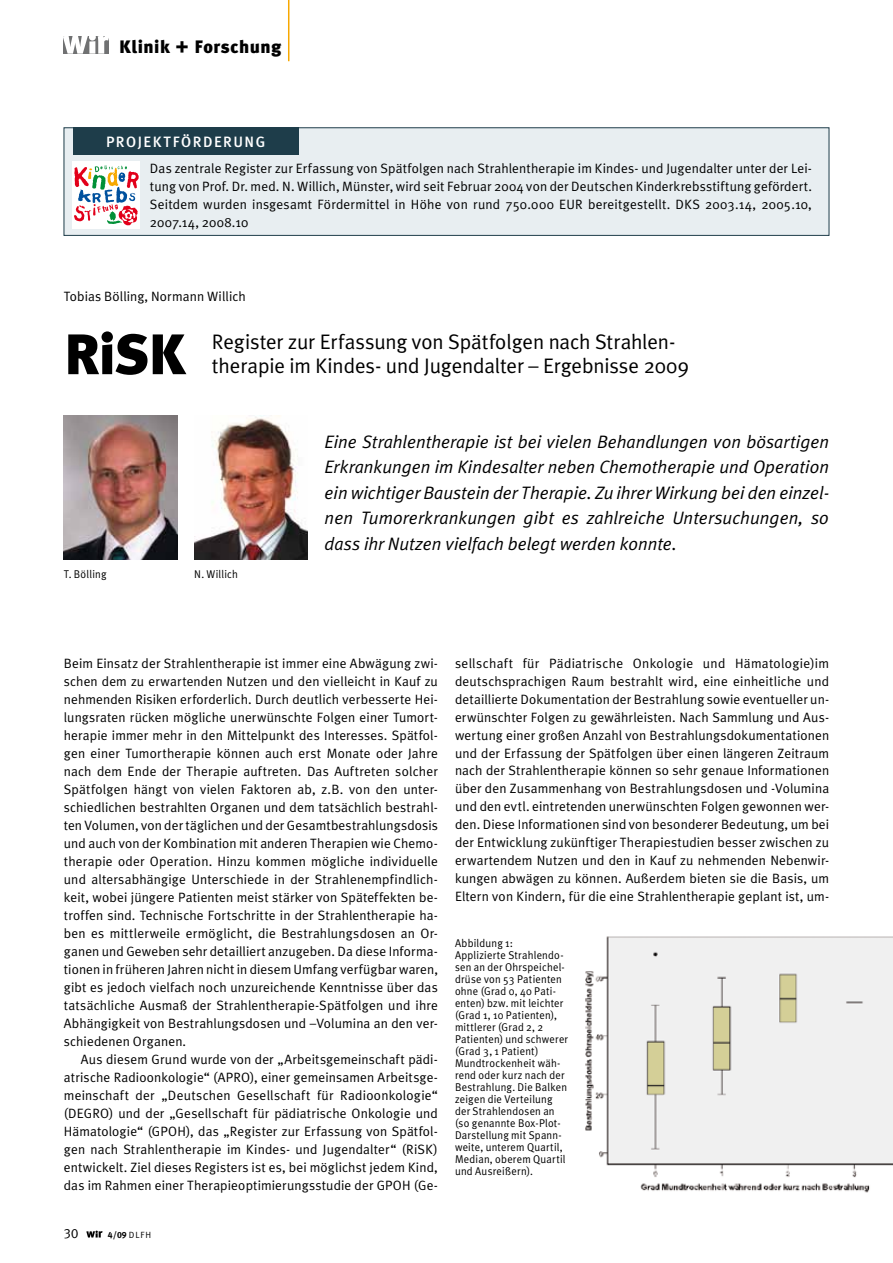
<style>
.page{position:relative;width:893px;height:1263px;background:#fff}
.page>*{position:absolute;margin:0;border:0;box-sizing:border-box;transform-origin:0 0}
.t1{font:900 57px "Meta Plus";color:#000}
.t2{font:21px/24px "Meta Plus Normal";letter-spacing:-.005em;color:#000}
.t3{font:italic 18px/25.5px "Meta Plus Normal";color:#000;text-align:justify}
.t4{font:900 18px "Meta Plus";letter-spacing:.03em;color:#000}
.t5{font:500 15px "Meta Plus";letter-spacing:.095em;color:#fff}
.t6{font:13.5px/18px "Meta Plus Normal";letter-spacing:.01em;color:#000;text-align:justify}
.t7{font:13.5px "Meta Plus Normal Caps";color:#000}
.t8{font:11.25px/12px "Meta Plus Normal";letter-spacing:.02em;color:#000;scale:.95 1}
.t9{font:9px "Meta Plus Bold Caps";color:#000}
.s1{font-family:"Meta Plus Normal"}
</style>
<div class="page">
<svg style="left:86px;top:1230px;width:17px;height:7px"></svg>
<svg style="left:64px;top:36px;width:45px;height:17px"></svg>
<hr style="left:288px;top:0;width:1px;height:61px;background:#f7a800">
<img style="left:585px;top:936px;width:308px;height:257px">
<img style="left:194px;top:416px;width:114px;height:144px">
<img style="left:64px;top:416px;width:113px;height:144px">
<div style="left:64px;top:128px;width:765px;height:108px;background:#e8eef1;border:1px solid #1e3d4a"></div>
<div style="left:73px;top:128px;width:225px;height:27px;background:#1e3d4a"></div>
<div style="left:73px;top:162px;width:67px;height:67px;background:#fff"></div>
<svg style="left:74px;top:165px;width:65px;height:60px"></svg>
<h3 class="t4" style="left:119px;top:37px;width:164px">Klinik + Forschung</h3>
<p class="t5" style="left:106px;top:133px;width:161px">PROJEKTFÖRDERUNG</p>
<p class="t6" style="left:150px;top:159px;width:664px">Das zentrale Register zur Erfassung von Spätfolgen nach Strahlentherapie im Kindes- und Jugendalter unter der Lei&shy;tung von Prof. Dr. med. N. Willich, Münster, wird seit Februar 2004 von der Deutschen Kinderkrebsstiftung gefördert.<br>Seitdem wurden insgesamt Fördermittel in Höhe von rund 750.000 EUR bereitgestellt. DKS 2003.14, 2005.10, 2007.14, 2008.10</p>
<p class="t6" style="left:64px;top:287px;width:184px">Tobias Bölling, Normann Willich</p>
<h1 class="t1" style="left:64px;top:321px;width:123px">RiSK</h1>
<h2 class="t2" style="left:212px;top:330px;width:479px">Register zur Erfassung von Spätfolgen nach Strahlen&shy;therapie im Kindes- und Jugendalter – Ergebnisse 2009</h2>
<p class="t8" style="left:64px;top:568px;width:47px">T. Bölling</p>
<p class="t8" style="left:194px;top:568px;width:48px">N. Willich</p>
<p class="t3" style="left:325px;top:429px;width:506px">Eine Strahlentherapie ist bei vielen Behandlungen von bösartigen Erkrankungen im Kindesalter neben Chemotherapie und Operation ein wichtiger Baustein der Therapie. Zu ihrer Wirkung bei den einzel&shy;nen Tumorerkrankungen gibt es zahlreiche Untersuchungen, so dass ihr Nutzen vielfach belegt werden konnte.</p>
<p class="t6" style="left:64px;top:654px;width:376px">Beim Einsatz der Strahlentherapie ist immer eine Abwägung zwi&shy;schen dem zu erwartenden Nutzen und den vielleicht in Kauf zu nehmenden Risiken erforderlich. Durch deutlich verbesserte Hei&shy;lungsraten rücken mögliche unerwünschte Folgen einer Tumort&shy;herapie immer mehr in den Mittelpunkt des Interesses. Spätfol&shy;gen einer Tumortherapie können auch erst Monate oder Jahre nach dem Ende der Therapie auftreten. Das Auftreten solcher Spätfolgen hängt von vielen Faktoren ab, z.B. von den unter&shy;schiedlichen bestrahlten Organen und dem tatsächlich bestrahl&shy;ten Volumen, von der täglichen und der Gesamtbestrahlungsdosis und auch von der Kombination mit anderen Therapien wie Chemo&shy;therapie oder Operation. Hinzu kommen mögliche individuelle und altersabhängige Unterschiede in der Strahlenempfindlich&shy;keit, wobei jüngere Patienten meist stärker von Späteffekten be&shy;troffen sind. Technische Fortschritte in der Strahlentherapie ha&shy;ben es mittlerweile ermöglicht, die Bestrahlungsdosen an Or&shy;ganen und Geweben sehr detailliert anzugeben. Da diese Informa&shy;tionen in früheren Jahren nicht in diesem Umfang verfügbar waren, gibt es jedoch vielfach noch unzureichende Kenntnisse über das tatsächliche Ausmaß der Strahlentherapie-Spätfolgen und ihre Abhängigkeit von Bestrahlungsdosen und –Volumina an den ver&shy;schiedenen Organen.</p>
<p class="t6" style="left:64px;top:1050px;width:376px;text-indent:17px">Aus diesem Grund wurde von der „Arbeitsgemeinschaft pädi&shy;atrische Radioonkologie“ (APRO), einer gemeinsamen Arbeitsge&shy;meinschaft der „Deutschen Gesellschaft für Radioonkologie“ (DEGRO) und der „Gesellschaft für pädiatrische Onkologie und Hämatologie“ (GPOH), das „Register zur Erfassung von Spätfol&shy;gen nach Strahlentherapie im Kindes- und Jugendalter“ (RiSK) entwickelt. Ziel dieses Registers ist es, bei möglichst jedem Kind, das im Rahmen einer Therapieoptimierungsstudie der GPOH (Ge-</p>
<p class="t7" style="left:64px;top:1225px;width:16px">30</p>
<p class="t9" style="left:108px;top:1229px;width:45px">4/09 <span class="s1">DLFH</span></p>
<p class="t6" style="left:455px;top:654px;width:376px">sellschaft für Pädiatrische Onkologie und Hämatologie)im deutschsprachigen Raum bestrahlt wird, eine einheitliche und detaillierte Dokumentation der Bestrahlung sowie eventueller un&shy;erwünschter Folgen zu gewährleisten. Nach Sammlung und Aus&shy;wertung einer großen Anzahl von Bestrahlungsdokumentationen und der Erfassung der Spätfolgen über einen längeren Zeitraum nach der Strahlentherapie können so sehr genaue Informationen über den Zusammenhang von Bestrahlungsdosen und -Volumina und den evtl. eintretenden unerwünschten Folgen gewonnen wer&shy;den. Diese Informationen sind von besonderer Bedeutung, um bei der Entwicklung zukünftiger Therapiestudien besser zwischen zu erwartendem Nutzen und den in Kauf zu nehmenden Nebenwir&shy;kungen abwägen zu können. Außerdem bieten sie die Basis, um Eltern von Kindern, für die eine Strahlentherapie geplant ist, um-</p>
<p class="t8" style="left:455px;top:937px;width:121px">Abbildung 1:<br>Applizierte Strahlendo&shy;sen an der Ohrspeichel&shy;drüse von 53 Patienten ohne (Grad 0, 40 Pati&shy;enten) bzw. mit leichter (Grad 1, 10 Patienten), mittlerer (Grad 2, 2<br>Patienten) und schwerer (Grad 3, 1 Patient)<br>Mundtrockenheit wäh&shy;rend oder kurz nach der<br>Bestrahlung. Die Balken zeigen die Verteilung der Strahlendosen an (so genannte Box-Plot-<br>Darstellung mit Spann&shy;weite, unterem Quartil,<br>Median, oberem Quartil und Ausreißern).</p>
</div>
